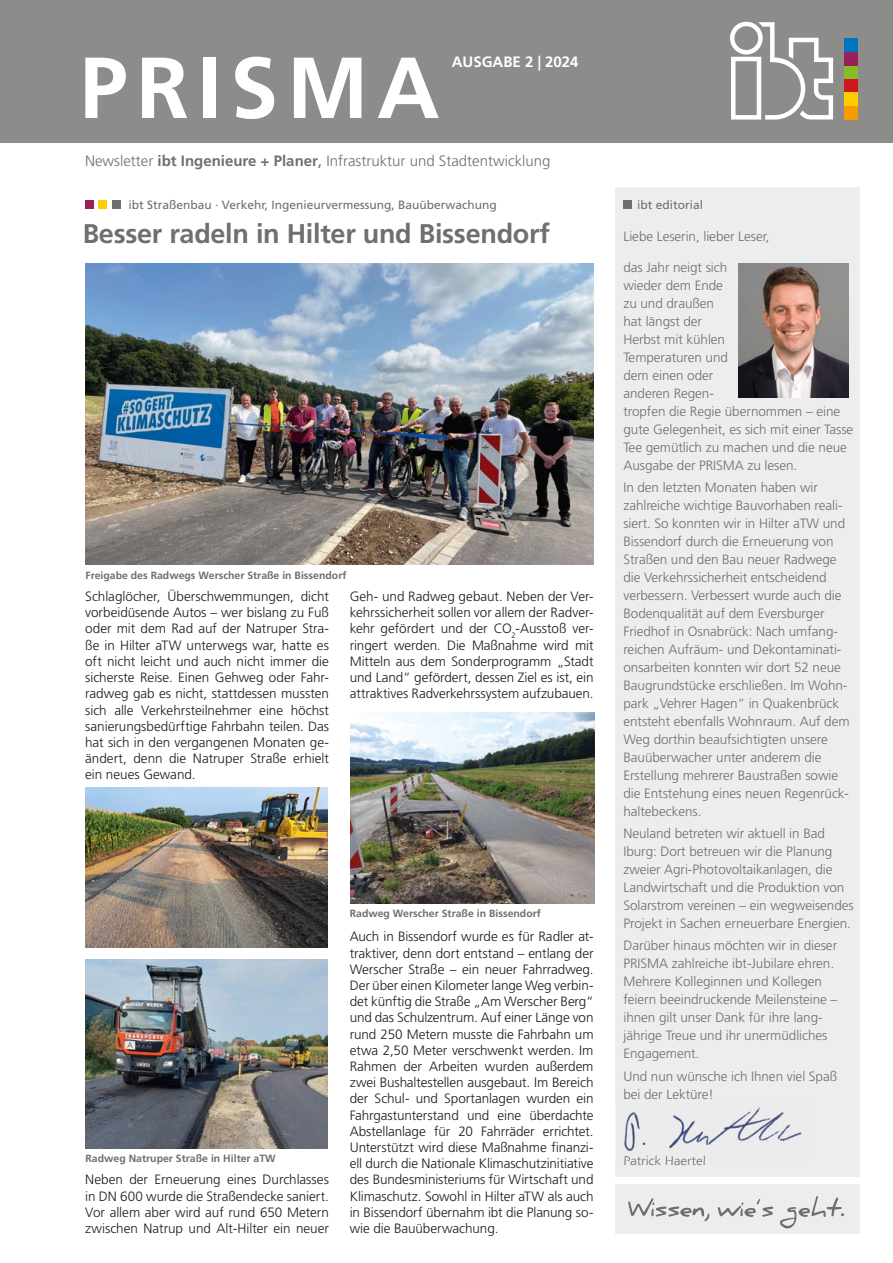
<style>
.page{position:relative;width:893px;height:1263px;background:#fff}
.page>*{position:absolute;margin:0;border:0;box-sizing:border-box;transform-origin:0 0}
.t1{font:700 86.4px "Frutiger LT Pro";letter-spacing:.1em;color:#fff}
.t2{font:700 27px "Frutiger LT Pro";letter-spacing:-.01em;color:#706f6f}
.t3{font:300 15px "Frutiger LT Pro";color:#706f6f}
.t4{font:700 15px "Frutiger LT Pro";color:#fff}
.t5{font:300 13.5px/16.2px "Frutiger LT Pro";letter-spacing:-.005em;color:#1d1d1b;text-align:justify}
.t6{font:300 13.5px/18px "Frutiger LT Pro";letter-spacing:-.005em;color:#706f6f}
.t7{font:12px "Frutiger LT Pro";color:#706f6f}
.t8{font:700 10.5px "Frutiger LT Pro";color:#706f6f}
.s1{font-weight:700}
.s2{font-weight:400}
</style>
<div class="page">
<div style="left:0;top:0;width:893px;height:142px;background:#8c8c8b"></div>
<svg style="left:730px;top:22px;width:103px;height:98px"></svg>
<div style="left:844px;top:79px;width:14px;height:14px;background:#cd1719"></div>
<div style="left:844px;top:66px;width:14px;height:13px;background:#86bc25"></div>
<div style="left:844px;top:38px;width:14px;height:14px;background:#0075bf"></div>
<div style="left:844px;top:106px;width:14px;height:13px;background:#f59c00"></div>
<div style="left:844px;top:52px;width:14px;height:13px;background:#98205b"></div>
<div style="left:844px;top:92px;width:14px;height:14px;background:#fc0"></div>
<div style="left:615px;top:188px;width:244px;height:989px;background:#ededed"></div>
<div style="left:623px;top:200px;width:9px;height:9px;background:#706f6f"></div>
<div style="left:615px;top:1184px;width:244px;height:49px;background:#ededed"></div>
<svg style="left:628px;top:1198px;width:81px;height:23px"></svg>
<svg style="left:717px;top:1199px;width:56px;height:18px"></svg>
<svg style="left:780px;top:1196px;width:64px;height:33px"></svg>
<div style="left:86px;top:200px;width:8px;height:9px;background:#98205b"></div>
<div style="left:98px;top:200px;width:9px;height:9px;background:#fc0"></div>
<img style="left:350px;top:712px;width:244px;height:192px">
<img style="left:738px;top:263px;width:110px;height:134px">
<img style="left:624px;top:1107px;width:178px;height:54px">
<img style="left:625px;top:1155px;width:80px;height:6px">
<img style="left:86px;top:264px;width:508px;height:301px">
<img style="left:86px;top:959px;width:242px;height:190px">
<img style="left:86px;top:787px;width:242px;height:160px">
<div style="left:112px;top:200px;width:9px;height:9px;background:#706f6f"></div>
<h1 class="t1" style="left:79px;top:36px;width:362px">PRISMA</h1>
<p class="t4" style="left:452px;top:52px;width:128px">AUSGABE 2 | 2024</p>
<p class="t3" style="left:85px;top:152px;width:467px">Newsletter <span class="s1">ibt Ingenieure + Planer</span><span class="s2">,</span> Infrastruktur und Stadtentwicklung</p>
<p class="t7" style="left:128px;top:198px;width:370px">ibt Straßenbau · Verkehr, Ingenieurvermessung, Bauüberwachung</p>
<h2 class="t2" style="left:83px;top:217px;width:469px">Besser radeln in Hilter und Bissendorf</h2>
<p class="t8" style="left:86px;top:569px;width:262px">Freigabe des Radwegs Werscher Straße in Bissendorf</p>
<p class="t5" style="left:85px;top:588px;width:245px">Schlaglöcher, Überschwemmungen, dicht vorbeidüsende Autos – wer bislang zu Fuß oder mit dem Rad auf der Natruper Stra&shy;ße in Hilter aTW unterwegs war, hatte es oft nicht leicht und auch nicht immer die sicherste Reise. Einen Gehweg oder Fahr&shy;radweg gab es nicht, stattdessen mussten sich alle Verkehrsteilnehmer eine höchst sanierungsbedürftige Fahrbahn teilen. Das hat sich in den vergangenen Monaten ge&shy;ändert, denn die Natruper Straße erhielt ein neues Gewand.</p>
<p class="t5" style="left:350px;top:588px;width:245px">Geh- und Radweg gebaut. Neben der Ver&shy;kehrssicherheit sollen vor allem der Radver&shy;kehr gefördert und der CO<sub>2</sub>-Ausstoß ver&shy;ringert werden. Die Maßnahme wird mit Mitteln aus dem Sonderprogramm „Stadt und Land“ gefördert, dessen Ziel es ist, ein attraktives Radverkehrssystem aufzubauen.</p>
<p class="t8" style="left:86px;top:1152px;width:192px">Radweg Natruper Straße in Hilter aTW</p>
<p class="t5" style="left:85px;top:1172px;width:245px">Neben der Erneuerung eines Durchlasses in DN 600 wurde die Straßendecke saniert.<br>Vor allem aber wird auf rund 650 Metern zwischen Natrup und Alt-Hilter ein neuer</p>
<p class="t8" style="left:350px;top:907px;width:193px">Radweg Werscher Straße in Bissendorf</p>
<p class="t5" style="left:350px;top:929px;width:245px">Auch in Bissendorf wurde es für Radler at&shy;traktiver, denn dort entstand – entlang der Werscher Straße – ein neuer Fahrradweg.<br>Der über einen Kilometer lange Weg verbin&shy;det künftig die Straße „Am Werscher Berg“ und das Schulzentrum. Auf einer Länge von rund 250 Metern musste die Fahrbahn um etwa 2,50 Meter verschwenkt werden. Im Rahmen der Arbeiten wurden außerdem zwei Bushaltestellen ausgebaut. Im Bereich der Schul- und Sportanlagen wurden ein Fahrgastunterstand und eine überdachte Abstellanlage für 20 Fahrräder errichtet.<br>Unterstützt wird diese Maßnahme finanzi&shy;ell durch die Nationale Klimaschutzinitiative des Bundesministeriums für Wirtschaft und Klimaschutz. Sowohl in Hilter aTW als auch in Bissendorf übernahm ibt die Planung so&shy;wie die Bauüberwachung.</p>
<p class="t7" style="left:637px;top:198px;width:68px">ibt editorial</p>
<p class="t6" style="left:623px;top:227px;width:148px">Liebe Leserin, lieber Leser,</p>
<p class="t6" style="left:623px;top:258px;width:231px">das Jahr neigt sich<br>wieder dem Ende<br>zu und draußen<br>hat längst der<br>Herbst mit kühlen<br>Temperaturen und<br>dem einen oder<br>anderen Regen-<br>tropfen die Regie übernommen – eine gute Gelegenheit, es sich mit einer Tasse<br>Tee gemütlich zu machen und die neue<br>Ausgabe der PRISMA zu lesen.</p>
<p class="t6" style="left:623px;top:478px;width:228px">In den letzten Monaten haben wir zahlreiche wichtige Bauvorhaben reali&shy;siert. So konnten wir in Hilter aTW und Bissendorf durch die Erneuerung von Straßen und den Bau neuer Radwege die Verkehrssicherheit entscheidend verbessern. Verbessert wurde auch die Bodenqualität auf dem Eversburger Friedhof in Osnabrück: Nach umfang&shy;reichen Aufräum- und Dekontaminati&shy;onsarbeiten konnten wir dort 52 neue Baugrundstücke erschließen. Im Wohn&shy;park „Vehrer Hagen“ in Quakenbrück entsteht ebenfalls Wohnraum. Auf dem Weg dorthin beaufsichtigten unsere Bauüberwacher unter anderem die Erstellung mehrerer Baustraßen sowie die Entstehung eines neuen Regenrück&shy;haltebeckens.</p>
<p class="t6" style="left:623px;top:825px;width:232px">Neuland betreten wir aktuell in Bad Iburg: Dort betreuen wir die Planung zweier Agri-Photovoltaikanlagen, die Landwirtschaft und die Produktion von Solarstrom vereinen – ein wegweisendes Projekt in Sachen erneuerbare Energien.</p>
<p class="t6" style="left:623px;top:937px;width:215px">Darüber hinaus möchten wir in dieser PRISMA zahlreiche ibt-Jubilare ehren.<br>Mehrere Kolleginnen und Kollegen feiern beeindruckende Meilensteine – ihnen gilt unser Dank für ihre lang&shy;jährige Treue und ihr unermüdliches Engagement.</p>
<p class="t6" style="left:623px;top:1067px;width:215px">Und nun wünsche ich Ihnen viel Spaß bei der Lektüre!</p>
<p class="t6" style="left:623px;top:1152px;width:84px">Patrick Haertel</p>
</div>
